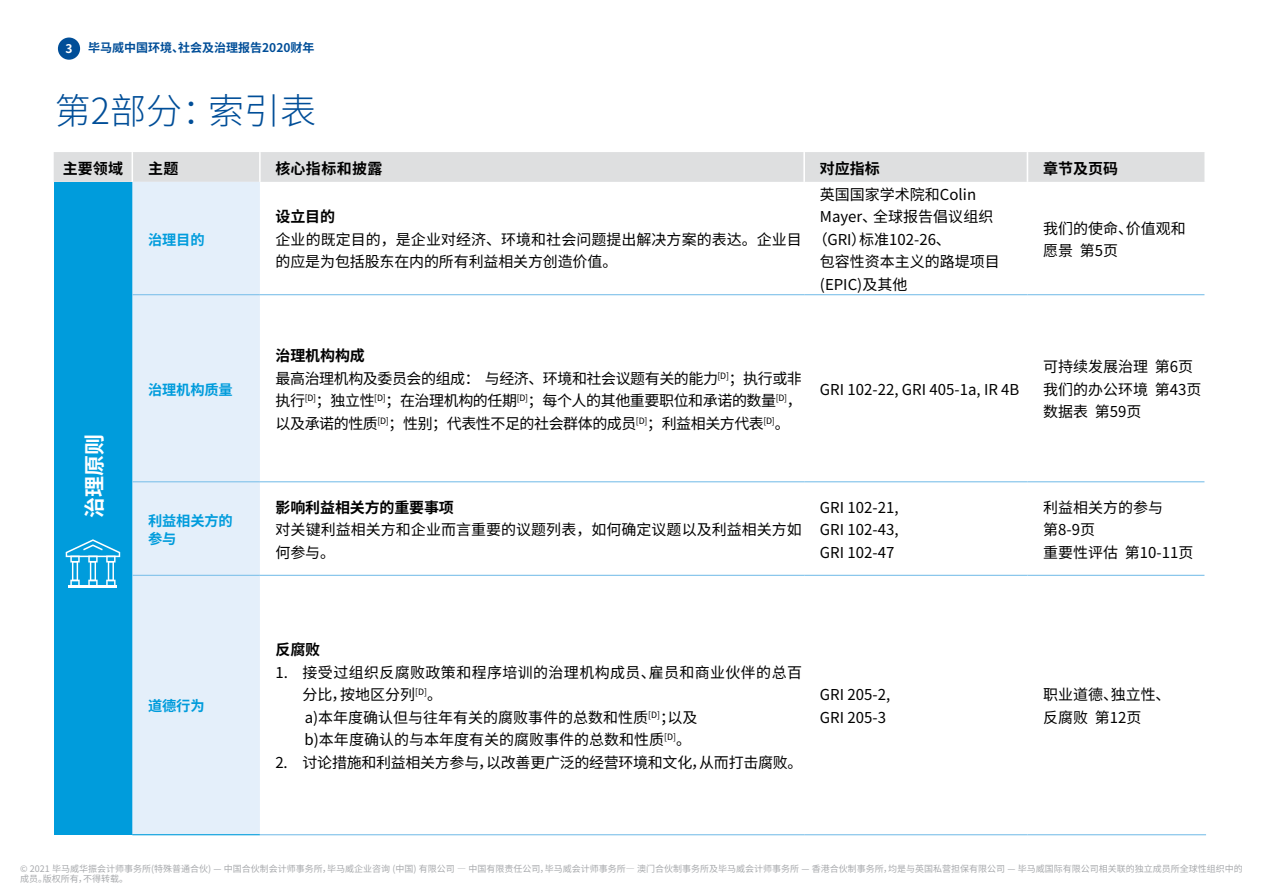
<style>
.page{position:relative;width:1263px;height:893px;background:#fff}
.page>*{position:absolute;margin:0;border:0;box-sizing:border-box;transform-origin:0 0}
.t1{font:300 36px "Noto Sans CJ Ksc";color:#004e98}
.t2{font:700 21px "Noto Sans CJ Ksc";color:#fff}
.t3{font:15px/22.5px "Noto Sans CJ Ksc";color:#000}
.t4{font:15px/22.5px "Noto Sans CJ Ksc";letter-spacing:-.03em;color:#000}
.t5{font:15px "Noto Sans CJ Ksc";letter-spacing:-.02em;color:#000}
.t6{font:700 15px "Noto Sans CJ Ksc";color:#000}
.t7{font:700 15px "Noto Sans CJ Ksc";letter-spacing:.025em;color:#000}
.t8{font:700 14.25px/18px "Noto Sans CJ Ksc";letter-spacing:-.01em;color:#009cdc}
.t9{font:700 12px "Noto Sans CJ Ksc";color:#004e98}
.t10{font:700 12px "Noto Sans CJ Ksc";color:#fff}
.t11{font:9px/10.5px "Noto Sans CJ Ksc";color:#a7a9ac}
.s1{font-weight:700}
</style>
<div class="page">
<div style="left:54px;top:152px;width:1150px;height:30px;background:#dedfe0"></div>
<div style="left:54px;top:182px;width:78px;height:653px;background:#009cdc"></div>
<div style="left:132px;top:182px;width:128px;height:652px;background:#e4effa"></div>
<hr style="left:803px;top:152px;width:2px;height:30px;background:#fff">
<hr style="left:1027px;top:152px;width:1px;height:30px;background:#fff">
<hr style="left:132px;top:294px;width:128px;height:1px;background:#85c4eb">
<hr style="left:260px;top:294px;width:544px;height:1px;background:#85c4eb">
<hr style="left:804px;top:294px;width:223px;height:1px;background:#85c4eb">
<hr style="left:1027px;top:294px;width:177px;height:1px;background:#85c4eb">
<hr style="left:132px;top:481px;width:128px;height:1px;background:#85c4eb">
<hr style="left:260px;top:481px;width:544px;height:1px;background:#85c4eb">
<hr style="left:804px;top:481px;width:223px;height:1px;background:#85c4eb">
<hr style="left:1027px;top:481px;width:177px;height:1px;background:#85c4eb">
<hr style="left:132px;top:575px;width:128px;height:1px;background:#85c4eb">
<hr style="left:132px;top:834px;width:128px;height:1px;background:#009cdc">
<hr style="left:260px;top:575px;width:544px;height:1px;background:#85c4eb">
<hr style="left:804px;top:575px;width:223px;height:1px;background:#85c4eb">
<hr style="left:1027px;top:575px;width:177px;height:1px;background:#85c4eb">
<hr style="left:260px;top:834px;width:544px;height:1px;background:#85c4eb">
<hr style="left:804px;top:834px;width:223px;height:1px;background:#85c4eb">
<hr style="left:1027px;top:834px;width:179px;height:1px;background:#85c4eb">
<hr style="left:132px;top:152px;width:1px;height:30px;background:#fff">
<hr style="left:259px;top:152px;width:2px;height:30px;background:#fff">
<hr style="left:69px;top:585px;width:48px;height:3px;background:#fff">
<svg style="left:66px;top:539px;width:54px;height:48px"></svg>
<div style="left:58px;top:38px;width:22px;height:22px;background:#004e98;border-radius:50%"></div>
<p class="t10" style="left:66px;top:42px;width:9px">3</p>
<p class="t9" style="left:88px;top:41px;width:228px">毕马威中国环境、社会及治理报告2020财年</p>
<h1 class="t1" style="left:55px;top:90px;width:263px">第2部分：索引表</h1>
<p class="t6" style="left:63px;top:160px;width:62px">主要领域</p>
<p class="t6" style="left:148px;top:160px;width:32px">主题</p>
<p class="t7" style="left:276px;top:160px;width:108px">核心指标和披露</p>
<p class="t6" style="left:820px;top:160px;width:61px">对应指标</p>
<p class="t6" style="left:1043px;top:160px;width:76px">章节及页码</p>
<h2 class="t2" style="left:83px;top:518px;width:85px;rotate:-90deg">治理原则</h2>
<p class="t8" style="left:148px;top:231px;width:58px">治理目的</p>
<p class="t8" style="left:148px;top:381px;width:86px">治理机构质量</p>
<p class="t8" style="left:148px;top:512px;width:86px">利益相关方的参与</p>
<p class="t8" style="left:148px;top:697px;width:58px">道德行为</p>
<p class="t6" style="left:276px;top:208px;width:61px">设立目的</p>
<p class="t3" style="left:276px;top:228px;width:528px">企业的既定目的，是企业对经济、环境和社会问题提出解决方案的表达。企业目的应是为包括股东在内的所有利益相关方创造价值。</p>
<p class="t3" style="left:820px;top:183px;width:158px">英国国家学术院和Colin</p>
<p class="t3" style="left:820px;top:206px;width:175px">Mayer、全球报告倡议组织</p>
<p class="t3" style="left:813px;top:228px;width:139px">（GRI）标准102-26、</p>
<p class="t3" style="left:820px;top:251px;width:181px">包容性资本主义的路堤项目</p>
<p class="t3" style="left:820px;top:273px;width:89px">(EPIC)及其他</p>
<p class="t4" style="left:276px;top:345px;width:528px"><span class="s1">治理机构构成<br></span>最高治理机构及委员会的组成： 与经济、环境和社会议题有关的能力<sup>[D]</sup>；执行或非执行<sup>[D]</sup>；独立性<sup>[D]</sup>；在治理机构的任期<sup>[D]</sup>；每个人的其他重要职位和承诺的数量<sup>[D]</sup>，以及承诺的性质<sup>[D]</sup>；性别；代表性不足的社会群体的成员<sup>[D]</sup>；利益相关方代表<sup>[D]</sup>。</p>
<p class="t3" style="left:820px;top:378px;width:201px">GRI 102-22, GRI 405-1a, IR 4B</p>
<p class="t3" style="left:1043px;top:217px;width:144px">我们的使命、价值观和愿景 第5页</p>
<p class="t3" style="left:1043px;top:356px;width:160px">可持续发展治理 第6页我们的办公环境 第43页数据表 第59页</p>
<p class="t6" style="left:276px;top:499px;width:180px">影响利益相关方的重要事项</p>
<p class="t3" style="left:276px;top:519px;width:528px">对关键利益相关方和企业而言重要的议题列表，如何确定议题以及利益相关方如何参与。</p>
<p class="t3" style="left:820px;top:496px;width:80px;text-align:justify">GRI 102-21, GRI 102-43, GRI 102-47</p>
<p class="t3" style="left:1043px;top:496px;width:152px">利益相关方的参与第8-9页<br>重要性评估 第10-11页</p>
<p class="t6" style="left:276px;top:641px;width:46px">反腐败</p>
<p class="t3" style="left:303px;top:661px;width:501px;text-indent:-27px">1. 接受过组织反腐败政策和程序培训的治理机构成员、雇员和商业伙伴的总百分比，按地区分列<sup>[D]</sup>。<br>a)本年度确认但与往年有关的腐败事件的总数和性质<sup>[D]</sup>；以及<br>b)本年度确认的与本年度有关的腐败事件的总数和性质<sup>[D]</sup>。</p>
<p class="t5" style="left:276px;top:754px;width:528px">2. 讨论措施和利益相关方参与，以改善更广泛的经营环境和文化，从而打击腐败。</p>
<p class="t3" style="left:820px;top:684px;width:72px">GRI 205-2,<br>GRI 205-3</p>
<p class="t3" style="left:1043px;top:684px;width:129px">职业道德、独立性、反腐败 第12页</p>
<p class="t11" style="left:20px;top:863px;width:1224px">© 2021 毕马威华振会计师事务所(特殊普通合伙) — 中国合伙制会计师事务所，毕马威企业咨询 (中国) 有限公司 — 中国有限责任公司，毕马威会计师事务所— 澳门合伙制事务所及毕马威会计师事务所 — 香港合伙制事务所，均是与英国私营担保有限公司 — 毕马威国际有限公司相关联的独立成员所全球性组织中的成员。版权所有，不得转载。</p>
</div>
